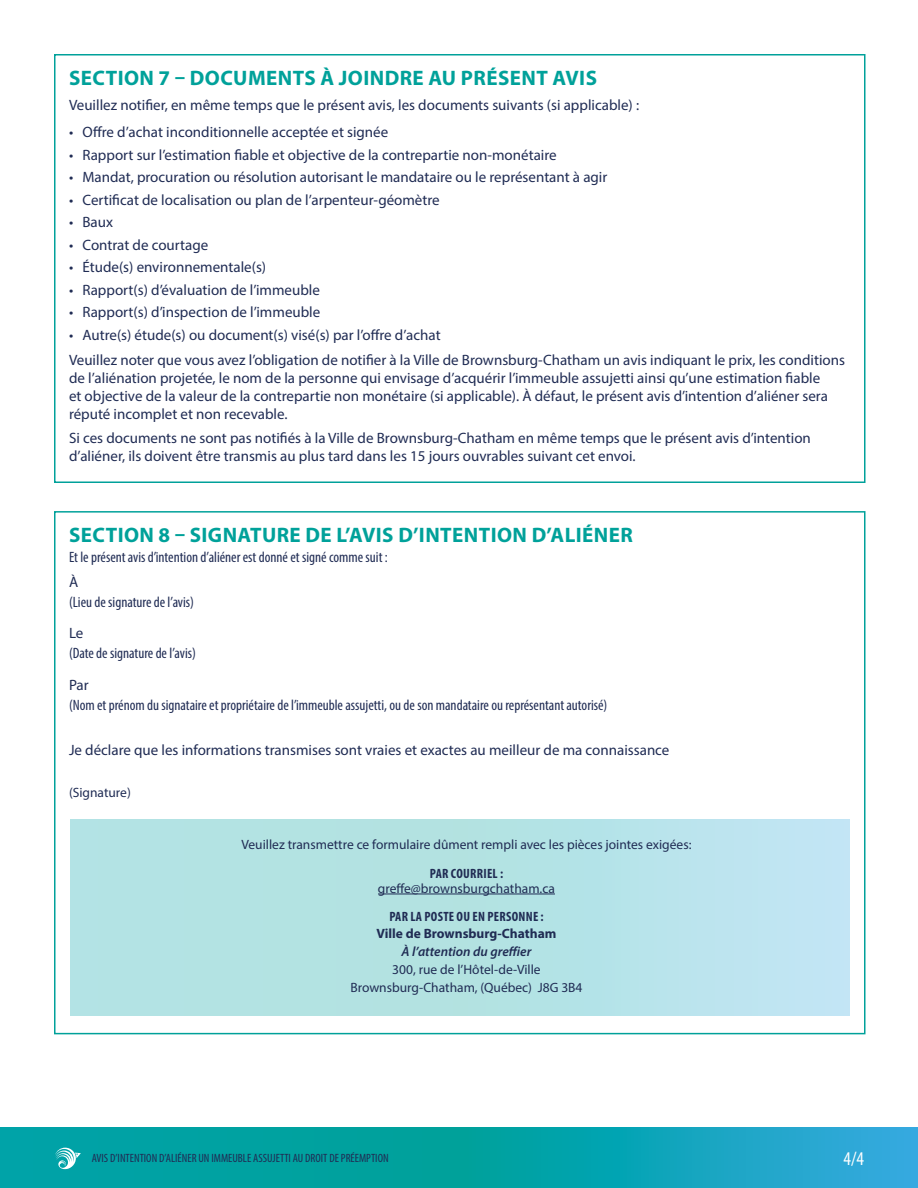
<style>
.page{position:relative;width:918px;height:1188px;background:#fff}
.page>*{position:absolute;margin:0;border:0;box-sizing:border-box;transform-origin:0 0}
.t1{font:700 21px "Myriad Pro";letter-spacing:.02em;color:#00a19a}
.t2{font:condensed 19.5px "Myriad Pro";color:#fff}
.t3{font:15px/18px "Myriad Pro";color:#202c54}
.t4{font:condensed 15px "Myriad Pro";color:#202c54}
.t5{font:13.5px/18px "Myriad Pro";color:#202c54;text-align:center}
.t6{font:700 condensed 13.5px "Myriad Pro";letter-spacing:.02em;color:#202c54}
.t7{font:700 13.5px "Myriad Pro";color:#202c54}
.t8{font:italic 600 13.5px "Myriad Pro";color:#202c54}
.t9{font:condensed 12px "Myriad Pro";color:#202c54}
</style>
<div class="page">
<svg style="left:0;top:1128px;width:918px;height:60px;background:#0aa3af"></svg>
<svg style="left:54px;top:1146px;width:27px;height:23px"></svg>
<div style="left:70px;top:820px;width:779px;height:196px;background:linear-gradient(to right,#afe2de,#bde4ef)"></div>
<hr style="left:378px;top:894px;width:177px;height:1px;background:#202c54">
<div style="left:54px;top:54px;width:812px;height:429px;border:2px solid #00a19a"></div>
<h1 class="t1" style="left:69px;top:64px;width:529px">SECTION 7 – DOCUMENTS À JOINDRE AU PRÉSENT AVIS</h1>
<p class="t3" style="left:69px;top:95px;width:572px">Veuillez notifier, en même temps que le présent avis, les documents suivants (si applicable) :</p>
<p class="t3" style="left:69px;top:123px;width:321px">• Offre d’achat inconditionnelle acceptée et signée</p>
<p class="t3" style="left:69px;top:145px;width:489px">• Rapport sur l’estimation fiable et objective de la contrepartie non-monétaire</p>
<p class="t3" style="left:69px;top:168px;width:540px">• Mandat, procuration ou résolution autorisant le mandataire ou le représentant à agir</p>
<p class="t3" style="left:69px;top:190px;width:372px">• Certificat de localisation ou plan de l’arpenteur-géomètre</p>
<p class="t3" style="left:69px;top:213px;width:46px">• Baux</p>
<p class="t3" style="left:69px;top:235px;width:141px">• Contrat de courtage</p>
<p class="t3" style="left:69px;top:258px;width:199px">• Étude(s) environnementale(s)</p>
<p class="t3" style="left:69px;top:280px;width:252px">• Rapport(s) d’évaluation de l’immeuble</p>
<p class="t3" style="left:69px;top:303px;width:253px">• Rapport(s) d’inspection de l’immeuble</p>
<p class="t3" style="left:69px;top:322px;width:778px;line-height:24.8px">• Autre(s) étude(s) ou document(s) visé(s) par l’offre d’achat<br>Veuillez noter que vous avez l’obligation de notifier à la Ville de Brownsburg-Chatham un avis indiquant le prix, les conditions</p>
<p class="t3" style="left:69px;top:368px;width:761px">de l’aliénation projetée, le nom de la personne qui envisage d’acquérir l’immeuble assujetti ainsi qu’une estimation fiable et objective de la valeur de la contrepartie non monétaire (si applicable). À défaut, le présent avis d’intention d’aliéner sera réputé incomplet et non recevable.</p>
<p class="t3" style="left:69px;top:429px;width:743px">Si ces documents ne sont pas notifiés à la Ville de Brownsburg-Chatham en même temps que le présent avis d’intention d’aliéner, ils doivent être transmis au plus tard dans les 15 jours ouvrables suivant cet envoi.</p>
<h1 class="t1" style="left:69px;top:521px;width:565px">SECTION 8 – SIGNATURE DE L’AVIS D’INTENTION D’ALIÉNER</h1>
<p class="t4" style="left:69px;top:548px;width:320px">Et le présent avis d’intention d’aliéner est donné et signé comme suit :</p>
<p class="t3" style="left:69px;top:572px;width:11px">À</p>
<p class="t4" style="left:69px;top:593px;width:127px">(Lieu de signature de l’avis)</p>
<p class="t3" style="left:69px;top:624px;width:16px">Le</p>
<p class="t4" style="left:69px;top:644px;width:128px">(Date de signature de l’avis)</p>
<p class="t3" style="left:69px;top:675px;width:21px">Par</p>
<p class="t4" style="left:69px;top:696px;width:540px">(Nom et prénom du signataire et propriétaire de l’immeuble assujetti, ou de son mandataire ou représentant autorisé)</p>
<p class="t3" style="left:69px;top:740px;width:602px">Je déclare que les informations transmises sont vraies et exactes au meilleur de ma connaissance</p>
<p class="t5" style="left:69px;top:783px;width:63px">(Signature)</p>
<p class="t5" style="left:241px;top:835px;width:452px">Veuillez transmettre ce formulaire dûment rempli avec les pièces jointes exigées:</p>
<p class="t6" style="left:430px;top:865px;width:75px">PAR COURRIEL :</p>
<p class="t5" style="left:378px;top:879px;width:179px">greffe@brownsburgchatham.ca</p>
<p class="t6" style="left:389px;top:908px;width:156px">PAR LA POSTE OU EN PERSONNE :</p>
<p class="t7" style="left:377px;top:925px;width:181px">Ville de Brownsburg-Chatham</p>
<p class="t8" style="left:402px;top:943px;width:131px">À l’attention du greffier</p>
<p class="t5" style="left:350px;top:961px;width:234px">300, rue de l’Hôtel-de-Ville<br>Brownsburg-Chatham, (Québec) J8G 3B4</p>
<p class="t9" style="left:92px;top:1151px;width:298px">AVIS D’INTENTION D’ALIÉNER UN IMMEUBLE ASSUJETTI AU DROIT DE PRÉEMPTION</p>
<h2 class="t2" style="left:844px;top:1147px;width:22px">4/4</h2>
</div>
